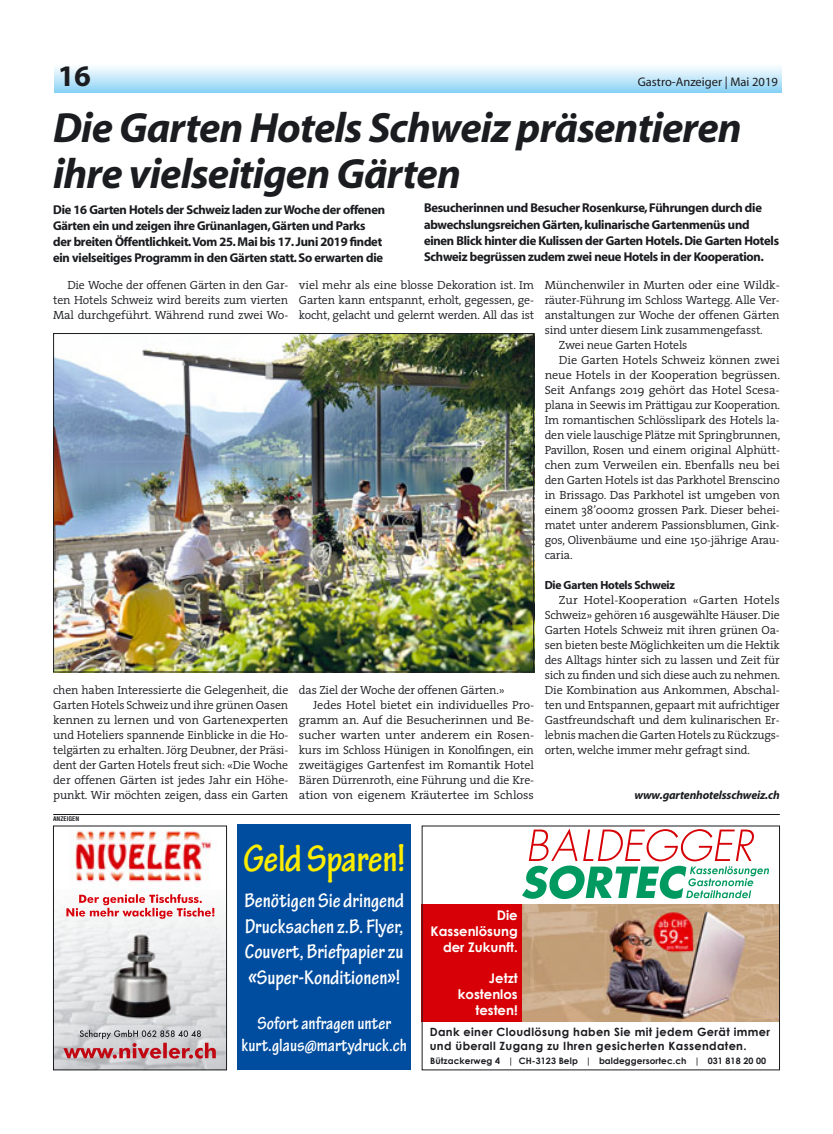
<style>
.page{position:relative;width:833px;height:1134px;background:#fff}
.page>*{position:absolute;margin:0;border:0;box-sizing:border-box;transform-origin:0 0}
.t1{font:italic 700 42.5px/46.2px "Myriad";letter-spacing:-.02em;color:#1b1c20}
.t2{font:700 condensed 40px "Tekton Pro";letter-spacing:-.01em;color:#ffed00}
.t3{font:30px "Myriad Headline";color:#1b1c20}
.t4{font:700 condensed 21.25px/25.5px "Tekton Pro";color:#fff;text-align:justify}
.t5{font:700 condensed 18.75px/22.5px "Tekton Pro";color:#fff;text-align:center}
.t6{font:700 13.25px/15.9px "Century Gothic";color:#fff;text-align:right}
.t7{font:12.75px/16.2px "Myriad Headline";letter-spacing:-.015em;color:#1b1c20}
.t8{font:12.5px "Myriad";color:#1b1c20}
.t9{font:300 11.88px/15px "The Serif";letter-spacing:-.015em;color:#1b1c20;text-align:justify}
.t10{font:300 11.88px/15px "The Serif";letter-spacing:-.015em;color:#1b1c20;text-align:justify;scale:1.04 1}
.t11{font:italic 700 11.88px "Myriad";letter-spacing:-.015em;color:#1b1c20}
.t12{font:11.88px "Myriad Headline";letter-spacing:-.015em;color:#1b1c20}
.t13{font:700 11.38px/13.9px "Century Gothic";letter-spacing:.03em;color:#1b1c20}
.t14{font:700 8.88px "Century Gothic";letter-spacing:.01em;color:#1b1c20}
.t15{font:700 condensed 6.25px "Helvetica";color:#1b1c20}
</style>
<div class="page">
<hr style="left:53px;top:814px;width:727px;height:1px;background:#1b1c20">
<div style="left:55px;top:64px;width:726px;height:28px;background:linear-gradient(to bottom,#fff,#92d5f5)"></div>
<img style="left:55px;top:907px;width:170px;height:161px">
<img style="left:69px;top:830px;width:143px;height:60px">
<img style="left:107px;top:929px;width:66px;height:96px">
<svg style="left:66px;top:894px;width:148px;height:25px"></svg>
<svg style="left:63px;top:1030px;width:153px;height:29px"></svg>
<div style="left:53px;top:826px;width:174px;height:244px;border:1px solid #1b1c20"></div>
<svg style="left:522px;top:828px;width:247px;height:71px"></svg>
<img style="left:522px;top:904px;width:256px;height:117px">
<div style="left:422px;top:904px;width:100px;height:117px;background:#d60006"></div>
<div style="left:237px;top:825px;width:174px;height:245px;background:#004d9f"></div>
<img style="left:55px;top:335px;width:477px;height:335px">
<div style="left:53px;top:333px;width:481px;height:339px;border:1px solid #1b1c20"></div>
<h3 class="t3" style="left:58px;top:65px;width:34px">16</h3>
<p class="t8" style="left:638px;top:77px;width:142px">Gastro-Anzeiger | Mai 2019</p>
<h1 class="t1" style="left:53px;top:108px;width:690px">Die Garten Hotels Schweiz präsentieren ihre vielseitigen Gärten</h1>
<p class="t7" style="left:53px;top:202px;width:333px">Die 16 Garten Hotels der Schweiz laden zur Woche der offenen Gärten ein und zeigen ihre Grünanlagen, Gärten und Parks der breiten Öffentlichkeit. Vom 25. Mai bis 17. Juni 2019 findet ein vielseitiges Programm in den Gärten statt. So erwarten die</p>
<p class="t7" style="left:424px;top:201px;width:356px">Besucherinnen und Besucher Rosenkurse, Führungen durch die abwechslungsreichen Gärten, kulinarische Gartenmenüs und einen Blick hinter die Kulissen der Garten Hotels. Die Garten Hotels Schweiz begrüssen zudem zwei neue Hotels in der Kooperation.</p>
<p class="t9" style="left:53px;top:278px;width:237px;text-indent:14px">Die Woche der offenen Gärten in den Gar&shy;ten Hotels Schweiz wird bereits zum vierten Mal durchgeführt. Während rund zwei Wo-</p>
<p class="t9" style="left:53px;top:683px;width:237px">chen haben Interessierte die Gelegenheit, die Garten Hotels Schweiz und ihre grünen Oasen kennen zu lernen und von Gartenexperten und Hoteliers spannende Einblicke in die Ho&shy;telgärten zu erhalten. Jörg Deubner, der Präsi&shy;dent der Garten Hotels freut sich: «Die Woche der offenen Gärten ist jedes Jahr ein Höhe&shy;punkt. Wir möchten zeigen, dass ein Garten</p>
<p class="t15" style="left:53px;top:816px;width:28px">ANZEIGEN</p>
<p class="t9" style="left:299px;top:278px;width:237px">viel mehr als eine blosse Dekoration ist. Im Garten kann entspannt, erholt, gegessen, ge&shy;kocht, gelacht und gelernt werden. All das ist</p>
<p class="t9" style="left:299px;top:683px;width:207px">das Ziel der Woche der offenen Gärten.»</p>
<p class="t10" style="left:313px;top:698px;width:214px">Jedes Hotel bietet ein individuelles Pro-</p>
<p class="t9" style="left:299px;top:713px;width:237px">gramm an. Auf die Besucherinnen und Be-</p>
<p class="t10" style="left:299px;top:728px;width:228px">sucher warten unter anderem ein Rosen-</p>
<p class="t9" style="left:299px;top:743px;width:236px">kurs im Schloss Hünigen in Konolfingen, ein</p>
<p class="t9" style="left:299px;top:758px;width:237px">zweitägiges Gartenfest im Romantik Hotel</p>
<p class="t9" style="left:299px;top:773px;width:237px">Bären Dürrenroth, eine Führung und die Kre-</p>
<p class="t10" style="left:299px;top:788px;width:227px">ation von eigenem Kräutertee im Schloss</p>
<p class="t9" style="left:544px;top:278px;width:236px">Münchenwiler in Murten oder eine Wildk-</p>
<p class="t9" style="left:544px;top:293px;width:237px">räuter-Führung im Schloss Wartegg. Alle Ver-</p>
<p class="t9" style="left:544px;top:308px;width:236px">anstaltungen zur Woche der offenen Gärten</p>
<p class="t9" style="left:544px;top:323px;width:220px">sind unter diesem Link zusammengefasst.</p>
<p class="t9" style="left:559px;top:338px;width:130px">Zwei neue Garten Hotels</p>
<p class="t9" style="left:559px;top:353px;width:222px">Die Garten Hotels Schweiz können zwei</p>
<p class="t9" style="left:544px;top:368px;width:237px">neue Hotels in der Kooperation begrüssen.</p>
<p class="t10" style="left:544px;top:383px;width:227px">Seit Anfangs 2019 gehört das Hotel Scesa-</p>
<p class="t9" style="left:544px;top:398px;width:237px">plana in Seewis im Prättigau zur Kooperation.</p>
<p class="t9" style="left:544px;top:413px;width:237px">Im romantischen Schlösslipark des Hotels la-</p>
<p class="t9" style="left:544px;top:428px;width:237px">den viele lauschige Plätze mit Springbrunnen,</p>
<p class="t9" style="left:544px;top:443px;width:237px">Pavillon, Rosen und einem original Alphütt-</p>
<p class="t9" style="left:544px;top:458px;width:237px">chen zum Verweilen ein. Ebenfalls neu bei</p>
<p class="t9" style="left:544px;top:473px;width:237px">den Garten Hotels ist das Parkhotel Brenscino</p>
<p class="t9" style="left:544px;top:488px;width:237px">in Brissago. Das Parkhotel ist umgeben von</p>
<p class="t9" style="left:544px;top:503px;width:237px">einem 38’000m2 grossen Park. Dieser behei-</p>
<p class="t9" style="left:544px;top:518px;width:237px">matet unter anderem Passionsblumen, Gink-</p>
<p class="t9" style="left:544px;top:533px;width:237px">gos, Olivenbäume und eine 150-jährige Arau-</p>
<p class="t9" style="left:544px;top:548px;width:29px">caria.</p>
<p class="t12" style="left:544px;top:580px;width:132px">Die Garten Hotels Schweiz</p>
<p class="t10" style="left:544px;top:593px;width:228px;text-indent:14px">Zur Hotel-Kooperation «Garten Hotels Schweiz» gehören 16 ausgewählte Häuser. Die Garten Hotels Schweiz mit ihren grünen Oa&shy;sen bieten beste Möglichkeiten um die Hektik des Alltags hinter sich zu lassen und Zeit für sich zu finden und sich diese auch zu nehmen.<br>Die Kombination aus Ankommen, Abschal&shy;ten und Entspannen, gepaart mit aufrichtiger Gastfreundschaft und dem kulinarischen Er&shy;lebnis machen die Garten Hotels zu Rückzugs&shy;orten, welche immer mehr gefragt sind.</p>
<p class="t11" style="left:634px;top:790px;width:147px">www.gartenhotelsschweiz.ch</p>
<h2 class="t2" style="left:243px;top:845px;width:164px">Geld Sparen!</h2>
<h3 class="t4" style="left:244px;top:890px;width:161px">Benötigen Sie dringend Drucksachen z.B. Flyer, Couvert, Briefpapier zu «Super-Konditionen»!</h3>
<h3 class="t5" style="left:241px;top:1013px;width:167px">Sofort anfragen unter kurt.glaus@martydruck.ch</h3>
<p class="t6" style="left:430px;top:906px;width:89px">Die<br>Kassenlösung der Zukunft.</p>
<p class="t6" style="left:458px;top:970px;width:61px">Jetzt kostenlos testen!</p>
<p class="t13" style="left:430px;top:1024px;width:342px">Dank einer Cloudlösung haben Sie mit jedem Gerät immer und überall Zugang zu Ihren gesicherten Kassendaten.</p>
<p class="t14" style="left:430px;top:1055px;width:338px">Bützackerweg 4 | CH-3123 Belp | baldeggersortec.ch | 031 818 20 00</p>
</div>
